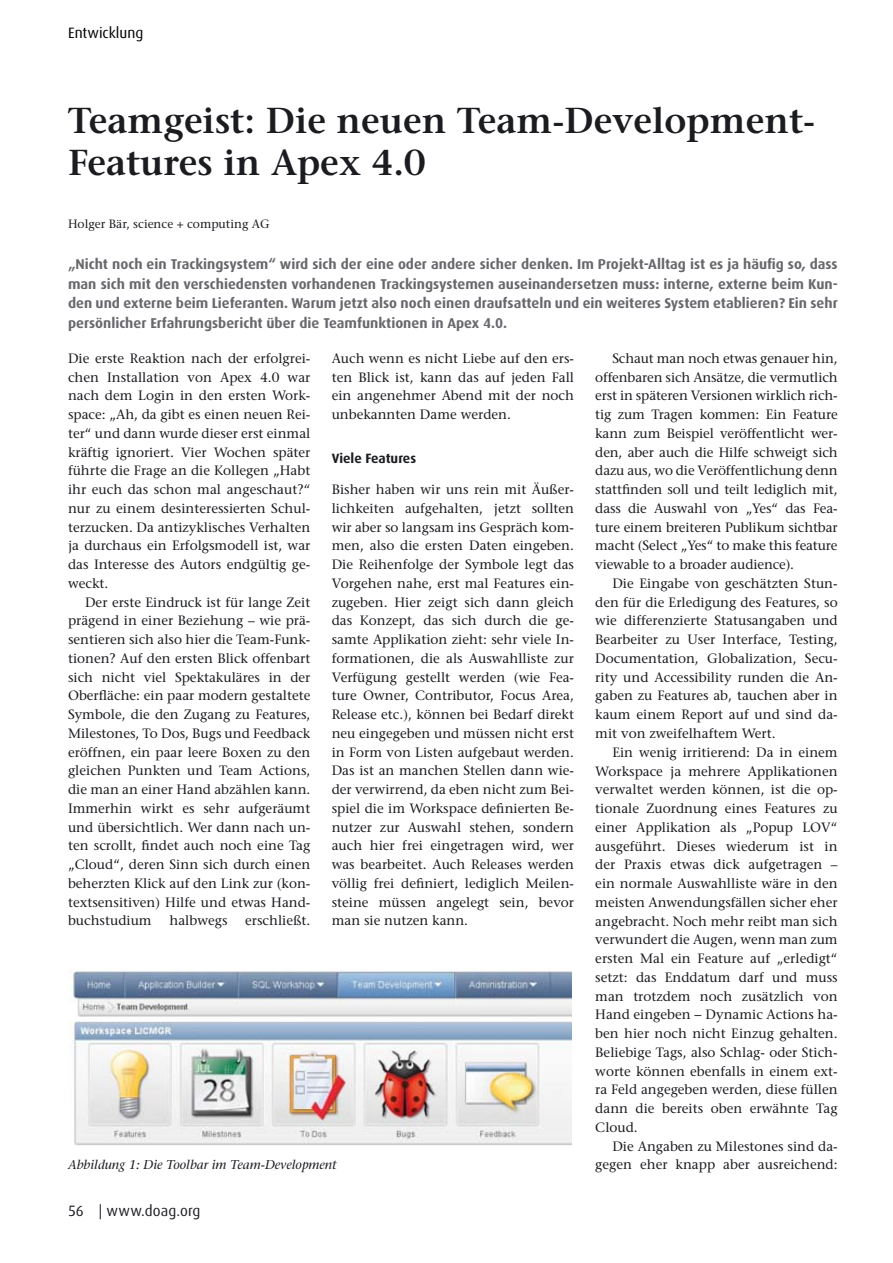
<style>
.page{position:relative;width:893px;height:1263px;background:#fff}
.page>*{position:absolute;margin:0;border:0;box-sizing:border-box;transform-origin:0 0}
.t1{font:600 36px/42px "Stone Serif Std";color:#1b1c20}
.t2{font:15px "Dax";letter-spacing:.01em;color:#1b1c20}
.t3{font:15px "Dax";color:#000}
.t4{font:700 14.25px/19.5px "Dax";color:#68676c;text-align:justify}
.t5{font:500 13.5px/18.8px "Stone Serif Std";color:#1b1c20;text-align:justify}
.t6{font:700 13.5px "Dax";color:#1b1c20}
.t7{font:italic 500 12.75px "Stone Serif Std";color:#1b1c20}
.t8{font:500 12px "Stone Serif Std";color:#1b1c20}
</style>
<div class="page">
<img style="left:68px;top:971px;width:503px;height:175px">
<p class="t3" style="left:68px;top:24px;width:77px">Entwicklung</p>
<h1 class="t1" style="left:68px;top:99px;width:749px">Teamgeist: Die neuen Team-Development-<br>Features in Apex 4.0</h1>
<p class="t8" style="left:68px;top:216px;width:203px">Holger Bär, science + computing AG</p>
<p class="t4" style="left:68px;top:254px;width:771px">„Nicht noch ein Trackingsystem“ wird sich der eine oder andere sicher denken. Im Projekt-Alltag ist es ja häufig so, dass man sich mit den verschiedensten vorhandenen Trackingsystemen auseinandersetzen muss: interne, externe beim Kun&shy;den und externe beim Lieferanten. Warum jetzt also noch einen draufsatteln und ein weiteres System etablieren? Ein sehr persönlicher Erfahrungsbericht über die Teamfunktionen in Apex 4.0.</p>
<p class="t5" style="left:68px;top:349px;width:244px">Die erste Reaktion nach der erfolgrei&shy;chen Installation von Apex 4.0 war nach dem Login in den ersten Work&shy;space: „Ah, da gibt es einen neuen Rei&shy;ter“ und dann wurde dieser erst einmal kräftig ignoriert. Vier Wochen später führte die Frage an die Kollegen „Habt ihr euch das schon mal angeschaut?“ nur zu einem desinteressierten Schul&shy;terzucken. Da antizyklisches Verhalten ja durchaus ein Erfolgsmodell ist, war das Interesse des Autors endgültig ge&shy;weckt.</p>
<p class="t5" style="left:68px;top:593px;width:244px;text-indent:17px">Der erste Eindruck ist für lange Zeit prägend in einer Beziehung – wie prä&shy;sentieren sich also hier die Team-Funk&shy;tionen? Auf den ersten Blick offenbart sich nicht viel Spektakuläres in der Oberfläche: ein paar modern gestaltete Symbole, die den Zugang zu Features, Milestones, To Dos, Bugs und Feedback eröffnen, ein paar leere Boxen zu den gleichen Punkten und Team Actions, die man an einer Hand abzählen kann.<br>Immerhin wirkt es sehr aufgeräumt und übersichtlich. Wer dann nach un&shy;ten scrollt, findet auch noch eine Tag „Cloud“, deren Sinn sich durch einen beherzten Klick auf den Link zur (kon&shy;textsensitiven) Hilfe und etwas Hand&shy;buchstudium</p>
<p class="t5" style="left:332px;top:349px;width:244px">Auch wenn es nicht Liebe auf den ers&shy;ten Blick ist, kann das auf jeden Fall ein angenehmer Abend mit der noch unbekannten Dame werden.</p>
<p class="t6" style="left:332px;top:450px;width:86px">Viele Features</p>
<p class="t5" style="left:332px;top:480px;width:244px">Bisher haben wir uns rein mit Äußer&shy;lichkeiten aufgehalten, jetzt sollten wir aber so langsam ins Gespräch kom&shy;men, also die ersten Daten eingeben.<br>Die Reihenfolge der Symbole legt das Vorgehen nahe, erst mal Features ein&shy;zugeben. Hier zeigt sich dann gleich das Konzept, das sich durch die ge&shy;samte Applikation zieht: sehr viele In&shy;formationen, die als Auswahlliste zur Verfügung gestellt werden (wie Fea&shy;ture Owner, Contributor, Focus Area, Release etc.), können bei Bedarf direkt neu eingegeben und müssen nicht erst in Form von Listen aufgebaut werden.<br>Das ist an manchen Stellen dann wie&shy;der verwirrend, da eben nicht zum Bei&shy;spiel die im Workspace definierten Be&shy;nutzer zur Auswahl stehen, sondern auch hier frei eingetragen wird, wer was bearbeitet. Auch Releases werden völlig frei definiert, lediglich Meilen&shy;steine müssen angelegt sein, bevor man sie nutzen kann.</p>
<p class="t5" style="left:595px;top:349px;width:244px;text-indent:17px">Schaut man noch etwas genauer hin, offenbaren sich Ansätze, die vermutlich erst in späteren Versionen wirklich rich&shy;tig zum Tragen kommen: Ein Feature kann zum Beispiel veröffentlicht wer&shy;den, aber auch die Hilfe schweigt sich dazu aus, wo die Veröffentlichung denn stattfinden soll und teilt lediglich mit, dass die Auswahl von „Yes“ das Fea&shy;ture einem breiteren Publikum sichtbar macht (Select „Yes“ to make this feature viewable to a broader audience).</p>
<p class="t5" style="left:595px;top:574px;width:244px;text-indent:17px">Die Eingabe von geschätzten Stun&shy;den für die Erledigung des Features, so wie differenzierte Statusangaben und Bearbeiter zu User Interface, Testing, Documentation, Globalization, Secu&shy;rity und Accessibility runden die An&shy;gaben zu Features ab, tauchen aber in kaum einem Report auf und sind da&shy;mit von zweifelhaftem Wert.</p>
<p class="t5" style="left:595px;top:743px;width:244px;text-indent:17px">Ein wenig irritierend: Da in einem Workspace ja mehrere Applikationen verwaltet werden können, ist die op&shy;tionale Zuordnung eines Features zu einer Applikation als „Popup LOV“ ausgeführt. Dieses wiederum ist in der Praxis etwas dick aufgetragen – ein normale Auswahlliste wäre in den meisten Anwendungsfällen sicher eher angebracht. Noch mehr reibt man sich verwundert die Augen, wenn man zum ersten Mal ein Feature auf „erledigt“ setzt: das Enddatum darf und muss man trotzdem noch zusätzlich von Hand eingeben − Dynamic Actions ha&shy;ben hier noch nicht Einzug gehalten.<br>Beliebige Tags, also Schlag- oder Stich&shy;worte können ebenfalls in einem ext&shy;ra Feld angegeben werden, diese füllen dann die bereits oben erwähnte Tag Cloud.</p>
<p class="t5" style="left:612px;top:1136px;width:227px">Die Angaben zu Milestones sind da-</p>
<p class="t5" style="left:169px;top:911px;width:60px">halbwegs</p>
<p class="t5" style="left:245px;top:911px;width:67px">erschließt.</p>
<p class="t7" style="left:68px;top:1157px;width:270px">Abbildung 1: Die Toolbar im Team-Development</p>
<p class="t5" style="left:595px;top:1155px;width:244px">gegen eher knapp aber ausreichend:</p>
<p class="t2" style="left:68px;top:1203px;width:134px">56 | www.doag.org</p>
</div>
